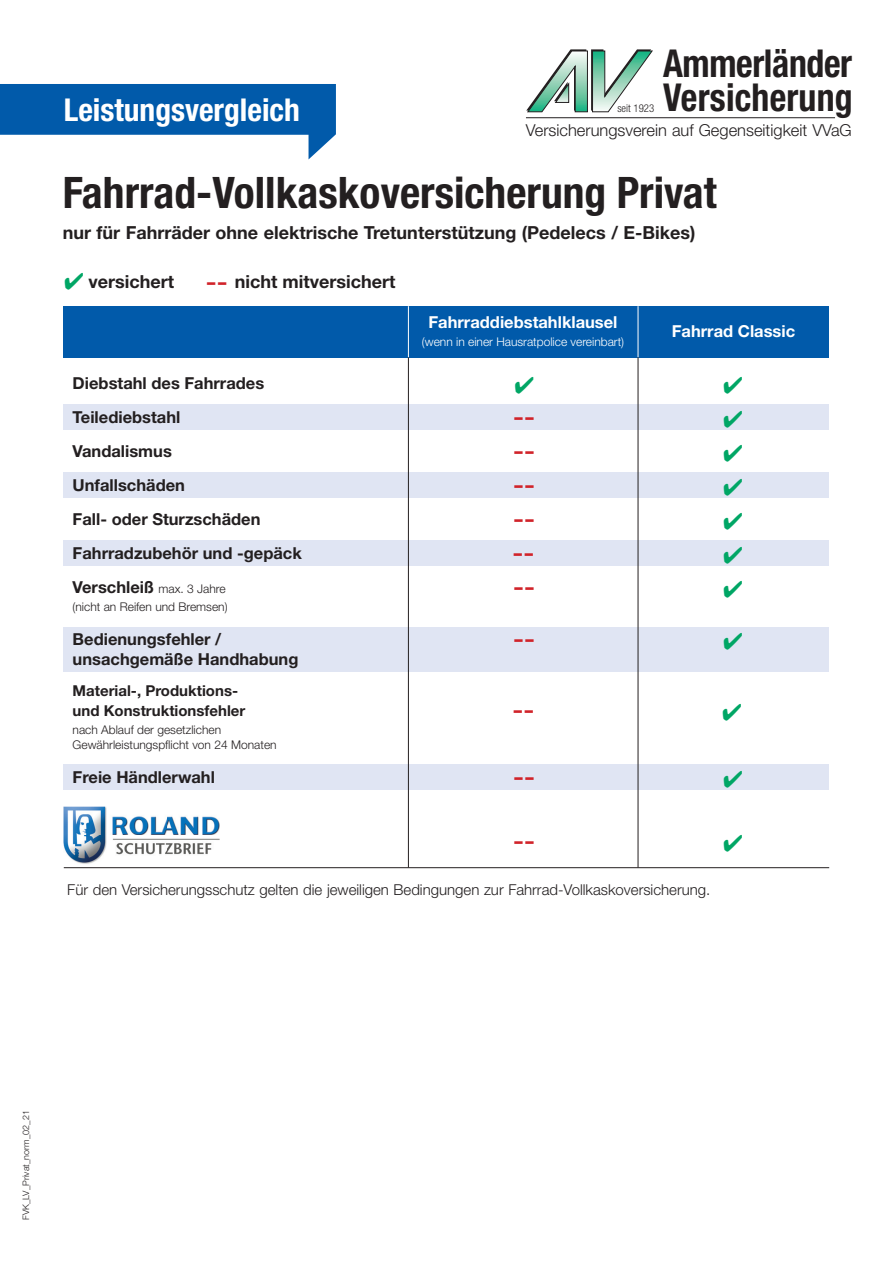
<style>
.page{position:relative;width:893px;height:1263px;background:#fff}
.page>*{position:absolute;margin:0;border:0;box-sizing:border-box;transform-origin:0 0}
.t1{font:700 condensed 43.5px "Helvetica Neue LT Std";color:#231f20}
.t2{font:700 condensed 38.55px "Helvetica Neue LT Std";letter-spacing:-.01em;color:#231f20;scale:.93 1}
.t3{font:700 condensed 31.5px "Helvetica Neue LT Std";color:#fff}
.t4{font:700 18px "Helvetica Neue LT Std";color:#231f20}
.t5{font:700 16.5px "Helvetica Neue LT Std";color:#231f20}
.t6{font:300 16.5px "Helvetica Neue LT Std";color:#231f20}
.t7{font:700 16.5px "Helvetica Neue LT Std";color:#fff}
.t8{font:900 16.5px "Helvetica Neue LT Std";color:#d1232a}
.t9{font:300 15px "Helvetica Neue LT Std";color:#231f20}
.t10{font:700 15px/19.5px "Helvetica Neue LT Std";color:#231f20}
.t11{font:300 12px/15px "Helvetica Neue LT Std";color:#231f20}
.t12{font:300 12px "Helvetica Neue LT Std";color:#fff}
.t13{font:300 condensed 10.8px "Helvetica Neue LT Std";color:#231f20}
.t14{font:300 9px "Helvetica Neue LT Std";color:#231f20}
.s1{color:#00a665}
.s2{font-weight:900;font-size:16.5px;color:#d1232a}
.s3{font-weight:300;font-size:12px}
</style>
<div class="page">
<div style="left:64px;top:404px;width:765px;height:26px;background:#e0e5f3"></div>
<div style="left:64px;top:472px;width:765px;height:26px;background:#e0e5f3"></div>
<div style="left:64px;top:540px;width:765px;height:26px;background:#e0e5f3"></div>
<div style="left:64px;top:627px;width:765px;height:45px;background:#e0e5f3"></div>
<div style="left:64px;top:764px;width:765px;height:26px;background:#e0e5f3"></div>
<div style="left:64px;top:306px;width:765px;height:51px;background:#015aaa"></div>
<svg style="left:526px;top:49px;width:127px;height:63px"></svg>
<hr style="left:526px;top:117px;width:309px;height:1px;background:#231f20">
<img style="left:64px;top:806px;width:155px;height:58px">
<hr style="left:64px;top:867px;width:765px;height:1px;background:#231f20">
<svg style="left:0;top:84px;width:336px;height:75px"></svg>
<hr style="left:408px;top:357px;width:1px;height:510px;background:#231f20">
<hr style="left:638px;top:357px;width:1px;height:510px;background:#231f20">
<hr style="left:408px;top:306px;width:1px;height:51px;background:#fff">
<hr style="left:638px;top:306px;width:1px;height:51px;background:#fff">
<h2 class="t2" style="left:663px;top:40px;width:205px">Ammerländer</h2>
<h2 class="t2" style="left:663px;top:74px;width:205px">Versicherung</h2>
<p class="t6" style="left:526px;top:120px;width:327px">Versicherungsverein auf Gegenseitigkeit VVaG</p>
<h1 class="t1" style="left:63px;top:166px;width:655px">Fahrrad-Vollkaskoversicherung Privat</h1>
<p class="t4" style="left:63px;top:221px;width:634px">nur für Fahrräder ohne elektrische Tretunterstützung (Pedelecs / E-Bikes)</p>
<h3 class="t3" style="left:64px;top:90px;width:238px">Leistungsvergleich</h3>
<p class="t13" style="left:617px;top:102px;width:38px">seit 1923</p>
<p class="t4" style="left:64px;top:271px;width:112px"><span class="s1">✔</span> versichert</p>
<p class="t4" style="left:207px;top:271px;width:190px"><span class="s2">– –</span> nicht mitversichert</p>
<p class="t7" style="left:428px;top:312px;width:191px">Fahrraddiebstahlklausel</p>
<p class="t12" style="left:422px;top:335px;width:204px">(wenn in einer Hausratpolice vereinbart)</p>
<p class="t5" style="left:73px;top:373px;width:193px">Diebstahl des Fahrrades</p>
<p class="t5" style="left:73px;top:407px;width:109px">Teilediebstahl</p>
<p class="t8" style="left:515px;top:407px;width:21px">– –</p>
<p class="t5" style="left:73px;top:441px;width:101px">Vandalismus</p>
<p class="t8" style="left:515px;top:441px;width:21px">– –</p>
<p class="t5" style="left:73px;top:475px;width:114px">Unfallschäden</p>
<p class="t8" style="left:515px;top:475px;width:21px">– –</p>
<p class="t5" style="left:73px;top:509px;width:189px">Fall- oder Sturzschäden</p>
<p class="t8" style="left:515px;top:509px;width:21px">– –</p>
<p class="t5" style="left:73px;top:543px;width:231px">Fahrradzubehör und -gepäck</p>
<p class="t8" style="left:514px;top:543px;width:21px">– –</p>
<p class="t5" style="left:73px;top:577px;width:155px">Verschleiß <span class="s3">max. 3 Jahre</span></p>
<p class="t8" style="left:515px;top:577px;width:21px">– –</p>
<p class="t11" style="left:73px;top:599px;width:156px">(nicht an Reifen und Bremsen)</p>
<p class="t5" style="left:73px;top:629px;width:150px">Bedienungsfehler /</p>
<p class="t8" style="left:515px;top:629px;width:21px">– –</p>
<p class="t5" style="left:73px;top:649px;width:227px">unsachgemäße Handhabung</p>
<p class="t10" style="left:73px;top:681px;width:174px">Material-, Produktions&shy;und Konstruktionsfehler</p>
<p class="t8" style="left:514px;top:700px;width:21px">– –</p>
<p class="t11" style="left:73px;top:722px;width:206px">nach Ablauf der gesetzlichen<br>Gewährleistungspflicht von 24 Monaten</p>
<p class="t5" style="left:73px;top:767px;width:144px">Freie Händlerwahl</p>
<p class="t8" style="left:515px;top:767px;width:21px">– –</p>
<p class="t8" style="left:515px;top:831px;width:21px">– –</p>
<p class="t7" style="left:672px;top:321px;width:125px">Fahrrad Classic</p>
<p class="t9" style="left:67px;top:880px;width:644px">Für den Versicherungsschutz gelten die jeweiligen Bedingungen zur Fahrrad-Vollkaskoversicherung.</p>
<p class="t14" style="left:20px;top:1220px;width:111px;rotate:-90deg">FVK_LV_Privat_norm_02_21</p>
</div>
